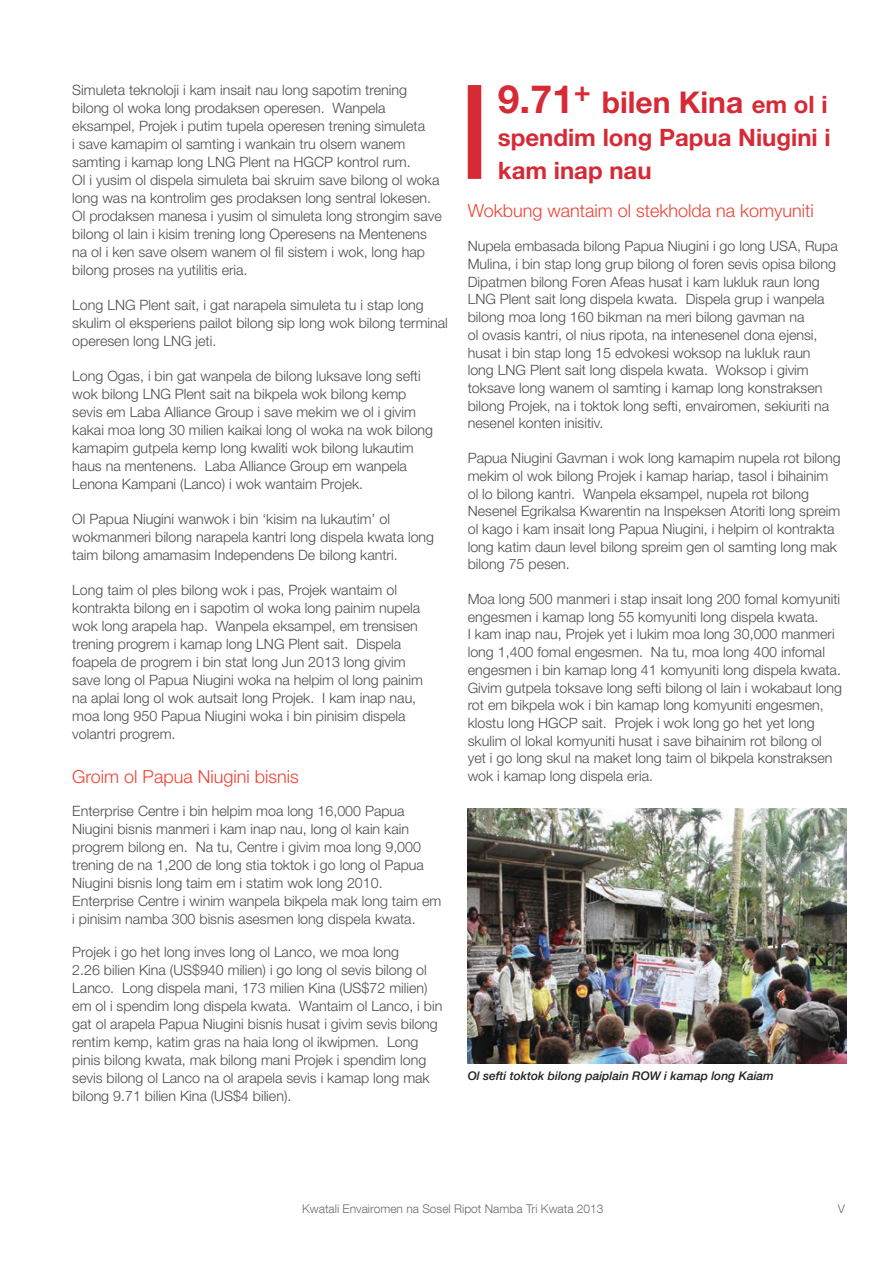
<style>
.page{position:relative;width:893px;height:1263px;background:#fff}
.page>*{position:absolute;margin:0;border:0;box-sizing:border-box;transform-origin:0 0}
.t1{font:700 30px "Helvetica Neue LT Pro";color:#d62a36}
.t2{font:700 24px/33px "Helvetica Neue LT Pro";color:#d62a36}
.t3{font:300 18px "Helvetica Neue LT Pro";color:#ee4234}
.t4{font:300 14.25px/18px "Helvetica Neue LT Pro";color:#4b4c4d}
.t5{font:300 12px "Helvetica Neue LT Com";color:#6c6d70}
.t6{font:italic 500 12px "Helvetica Neue LT Pro";color:#231f20}
.s1{font-size:39px}
.s2{font-size:24px}
</style>
<div class="page">
<div style="left:468px;top:85px;width:13px;height:94px;background:#d62a35"></div>
<img style="left:468px;top:808px;width:378px;height:255px">
<p class="t4" style="left:72px;top:81px;width:371px">Simuleta teknoloji i kam insait nau long sapotim trening bilong ol woka long prodaksen operesen. Wanpela eksampel, Projek i putim tupela operesen trening simuleta<br>i save kamapim ol samting i wankain tru olsem wanem samting i kamap long LNG Plent na HGCP kontrol rum.<br>Ol i yusim ol dispela simuleta bai skruim save bilong ol woka long was na kontrolim ges prodaksen long sentral lokesen.<br>Ol prodaksen manesa i yusim ol simuleta long strongim save bilong ol lain i kisim trening long Operesens na Mentenens na ol i ken save olsem wanem ol fil sistem i wok, long hap bilong proses na yutilitis eria.</p>
<p class="t4" style="left:72px;top:296px;width:377px">Long LNG Plent sait, i gat narapela simuleta tu i stap long skulim ol eksperiens pailot bilong sip long wok bilong terminal operesen long LNG jeti.</p>
<p class="t4" style="left:72px;top:367px;width:362px">Long Ogas, i bin gat wanpela de bilong luksave long sefti wok bilong LNG Plent sait na bikpela wok bilong kemp sevis em Laba Alliance Group i save mekim we ol i givim kakai moa long 30 milien kaikai long ol woka na wok bilong kamapim gutpela kemp long kwaliti wok bilong lukautim haus na mentenens. Laba Alliance Group em wanpela Lenona Kampani (Lanco) i wok wantaim Projek.</p>
<p class="t4" style="left:72px;top:510px;width:363px">Ol Papua Niugini wanwok i bin ‘kisim na lukautim’ ol wokmanmeri bilong narapela kantri long dispela kwata long taim bilong amamasim Independens De bilong kantri.</p>
<p class="t4" style="left:72px;top:581px;width:352px">Long taim ol ples bilong wok i pas, Projek wantaim ol kontrakta bilong en i sapotim ol woka long painim nupela wok long arapela hap. Wanpela eksampel, em trensisen trening progrem i kamap long LNG Plent sait. Dispela foapela de progrem i bin stat long Jun 2013 long givim save long ol Papua Niugini woka na helpim ol long painim na aplai long ol wok autsait long Projek. I kam inap nau, moa long 950 Papua Niugini woka i bin pinisim dispela volantri progrem.</p>
<p class="t3" style="left:72px;top:766px;width:228px">Groim ol Papua Niugini bisnis</p>
<p class="t4" style="left:72px;top:802px;width:371px">Enterprise Centre i bin helpim moa long 16,000 Papua Niugini bisnis manmeri i kam inap nau, long ol kain kain progrem bilong en. Na tu, Centre i givim moa long 9,000 trening de na 1,200 de long stia toktok i go long ol Papua Niugini bisnis long taim em i statim wok long 2010.<br>Enterprise Centre i winim wanpela bikpela mak long taim em i pinisim namba 300 bisnis asesmen long dispela kwata.</p>
<p class="t4" style="left:72px;top:942px;width:372px">Projek i go het long inves long ol Lanco, we moa long<br>2.26 bilien Kina (US$940 milien) i go long ol sevis bilong ol Lanco. Long dispela mani, 173 milien Kina (US$72 milien) em ol i spendim long dispela kwata. Wantaim ol Lanco, i bin gat ol arapela Papua Niugini bisnis husat i givim sevis bilong rentim kemp, katim gras na haia long ol ikwipmen. Long pinis bilong kwata, mak bilong mani Projek i spendim long sevis bilong ol Lanco na ol arapela sevis i kamap long mak bilong 9.71 bilien Kina (US$4 bilien).</p>
<h1 class="t1" style="left:498px;top:84px;width:331px"><span class="s1">9.71</span><sup>+</sup> bilen Kina <span class="s2">em ol i</span></h1>
<h2 class="t2" style="left:498px;top:120px;width:334px">spendim long Papua Niugini i kam inap nau</h2>
<p class="t3" style="left:468px;top:199px;width:348px">Wokbung wantaim ol stekholda na komyuniti</p>
<p class="t4" style="left:468px;top:237px;width:371px">Nupela embasada bilong Papua Niugini i go long USA, Rupa Mulina, i bin stap long grup bilong ol foren sevis opisa bilong Dipatmen bilong Foren Afeas husat i kam lukluk raun long LNG Plent sait long dispela kwata. Dispela grup i wanpela bilong moa long 160 bikman na meri bilong gavman na<br>ol ovasis kantri, ol nius ripota, na intenesenel dona ejensi, husat i bin stap long 15 edvokesi woksop na lukluk raun long LNG Plent sait long dispela kwata. Woksop i givim toksave long wanem ol samting i kamap long konstraksen bilong Projek, na i toktok long sefti, envairomen, sekiuriti na nesenel konten inisitiv.</p>
<p class="t4" style="left:468px;top:449px;width:374px">Papua Niugini Gavman i wok long kamapim nupela rot bilong mekim ol wok bilong Projek i kamap hariap, tasol i bihainim ol lo bilong kantri. Wanpela eksampel, nupela rot bilong Nesenel Egrikalsa Kwarentin na Inspeksen Atoriti long spreim ol kago i kam insait long Papua Niugini, i helpim ol kontrakta long katim daun level bilong spreim gen ol samting long mak bilong 75 pesen.</p>
<p class="t4" style="left:468px;top:590px;width:376px">Moa long 500 manmeri i stap insait long 200 fomal komyuniti engesmen i kamap long 55 komyuniti long dispela kwata.<br>I kam inap nau, Projek yet i lukim moa long 30,000 manmeri long 1,400 fomal engesmen. Na tu, moa long 400 infomal engesmen i bin kamap long 41 komyuniti long dispela kwata.<br>Givim gutpela toksave long sefti bilong ol lain i wokabaut long rot em bikpela wok i bin kamap long komyuniti engesmen, klostu long HGCP sait. Projek i wok long go het yet long skulim ol lokal komyuniti husat i save bihainim rot bilong ol yet i go long skul na maket long taim ol bikpela konstraksen wok i kamap long dispela eria.</p>
<p class="t6" style="left:468px;top:1069px;width:308px">Ol sefti toktok bilong paiplain ROW i kamap long Kaiam</p>
<p class="t5" style="left:302px;top:1202px;width:303px">Kwatali Envairomen na Sosel Ripot Namba Tri Kwata 2013</p>
<p class="t5" style="left:838px;top:1202px;width:9px">V</p>
</div>
